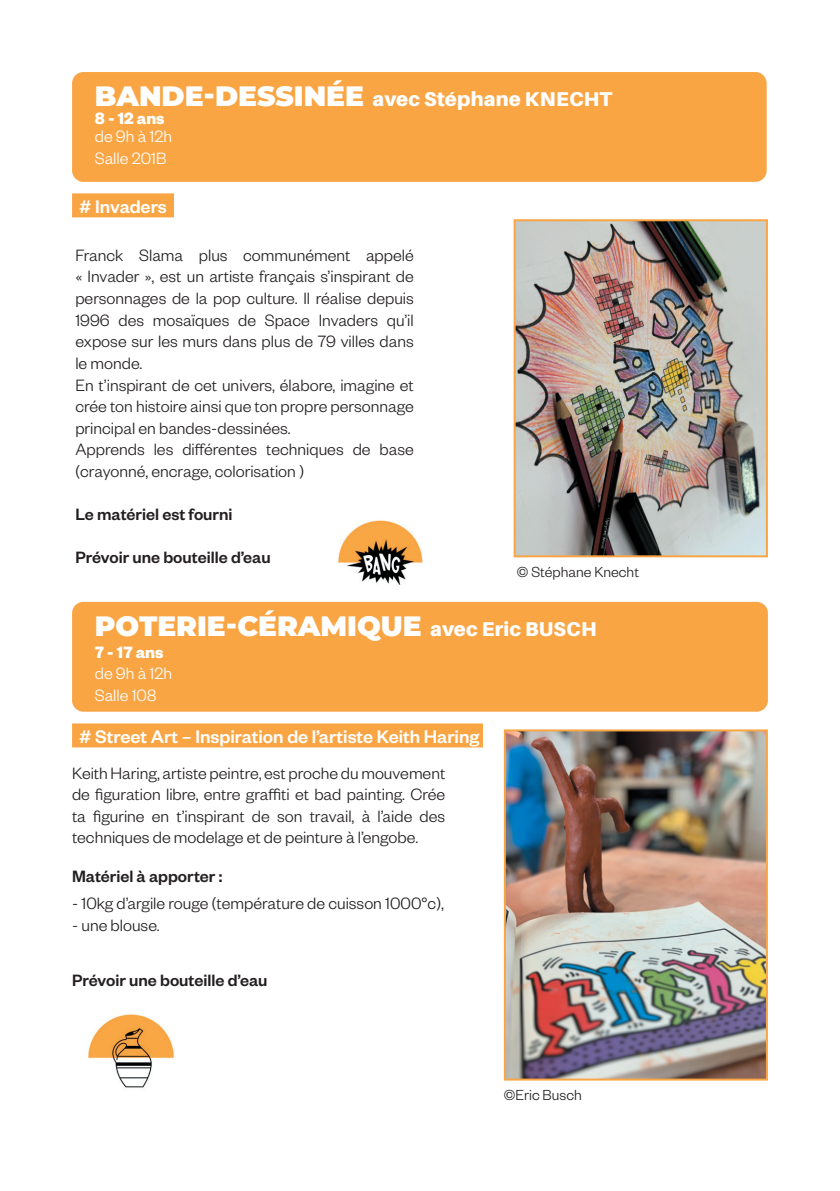
<style>
.page{position:relative;width:840px;height:1191px;background:#fff}
.page>*{position:absolute;margin:0;border:0;box-sizing:border-box;transform-origin:0 0}
.t1{font:900 28px "Montserrat";color:#fff}
.t2{font:500 20px "Founders Grotesk";color:#fff}
.t3{font:900 20px "Aileron";letter-spacing:.01em;color:#fff}
.t4{font:300 18px/21.6px "Founders Grotesk";color:#231f20}
.t5{font:500 18px "Founders Grotesk";color:#231f20}
.t6{font:300 18px/21.6px "Founders Grotesk";color:#fff}
.t7{font:700 18px "Founders Grotesk";color:#fff}
.t8{font:300 16px "Founders Grotesk";color:#231f20}
.s1{font-family:"Montserrat";font-size:28px}
.s2{font-family:"Aileron";font-size:20px}
</style>
<div class="page">
<div style="left:72px;top:602px;width:695px;height:109px;background:#f9a544;border-radius:11px"></div>
<img style="left:88px;top:1014px;width:86px;height:74px">
<div style="left:72px;top:72px;width:694px;height:110px;background:#f9a544;border-radius:11px"></div>
<img style="left:338px;top:520px;width:85px;height:64px">
<div style="left:72px;top:193px;width:102px;height:24px;background:#f9a544"></div>
<img style="left:516px;top:222px;width:248px;height:332px">
<div style="left:513px;top:219px;width:254px;height:338px;border:2px solid #f9a544"></div>
<div style="left:72px;top:723px;width:410px;height:24px;background:#f9a544"></div>
<img style="left:506px;top:732px;width:258px;height:345px">
<div style="left:503px;top:729px;width:264px;height:351px;border:2px solid #f9a544"></div>
<p class="t3" style="left:95px;top:87px;width:518px"><span class="s1">BANDE-DESSINÉE</span> avec Stéphane KNECHT</p>
<p class="t7" style="left:95px;top:107px;width:71px">8 - 12 ans</p>
<p class="t6" style="left:95px;top:125px;width:79px">de 9h à 12h<br>Salle 201B</p>
<p class="t2" style="left:79px;top:194px;width:89px"># Invaders</p>
<p class="t4" style="left:75px;top:243px;width:340px">Franck Slama plus communément appelé « Invader », est un artiste français s’inspirant de personnages de la pop culture. Il réalise depuis 1996 des mosaïques de Space Invaders qu’il expose sur les murs dans plus de 79 villes dans le monde.<br>En t’inspirant de cet univers, élabore, imagine et crée ton histoire ainsi que ton propre personnage principal en bandes-dessinées.<br>Apprends les différentes techniques de base (crayonné, encrage, colorisation )</p>
<p class="t5" style="left:75px;top:503px;width:158px">Le matériel est fourni</p>
<p class="t5" style="left:75px;top:546px;width:197px">Prévoir une bouteille d’eau</p>
<p class="t8" style="left:516px;top:562px;width:123px">© Stéphane Knecht</p>
<h1 class="t1" style="left:95px;top:605px;width:503px">POTERIE-CÉRAMIQUE <span class="s2">avec Eric BUSCH</span></h1>
<p class="t7" style="left:95px;top:640px;width:70px">7 - 17 ans</p>
<p class="t6" style="left:95px;top:661px;width:79px">de 9h à 12h<br>Salle 108</p>
<p class="t2" style="left:79px;top:724px;width:401px"># Street Art – Inspiration de l’artiste Keith Haring</p>
<p class="t4" style="left:72px;top:761px;width:374px;text-align:justify">Keith Haring, artiste peintre, est proche du mouvement de figuration libre, entre graffiti et bad painting. Crée ta figurine en t’inspirant de son travail, à l’aide des techniques de modelage et de peinture à l’engobe.</p>
<p class="t5" style="left:72px;top:865px;width:152px">Matériel à apporter :</p>
<p class="t4" style="left:72px;top:892px;width:373px">- 10kg d’argile rouge (température de cuisson 1000°c),</p>
<p class="t4" style="left:72px;top:913px;width:89px">- une blouse.</p>
<p class="t5" style="left:72px;top:968px;width:197px">Prévoir une bouteille d’eau</p>
<p class="t8" style="left:503px;top:1085px;width:79px">©Eric Busch</p>
</div>
